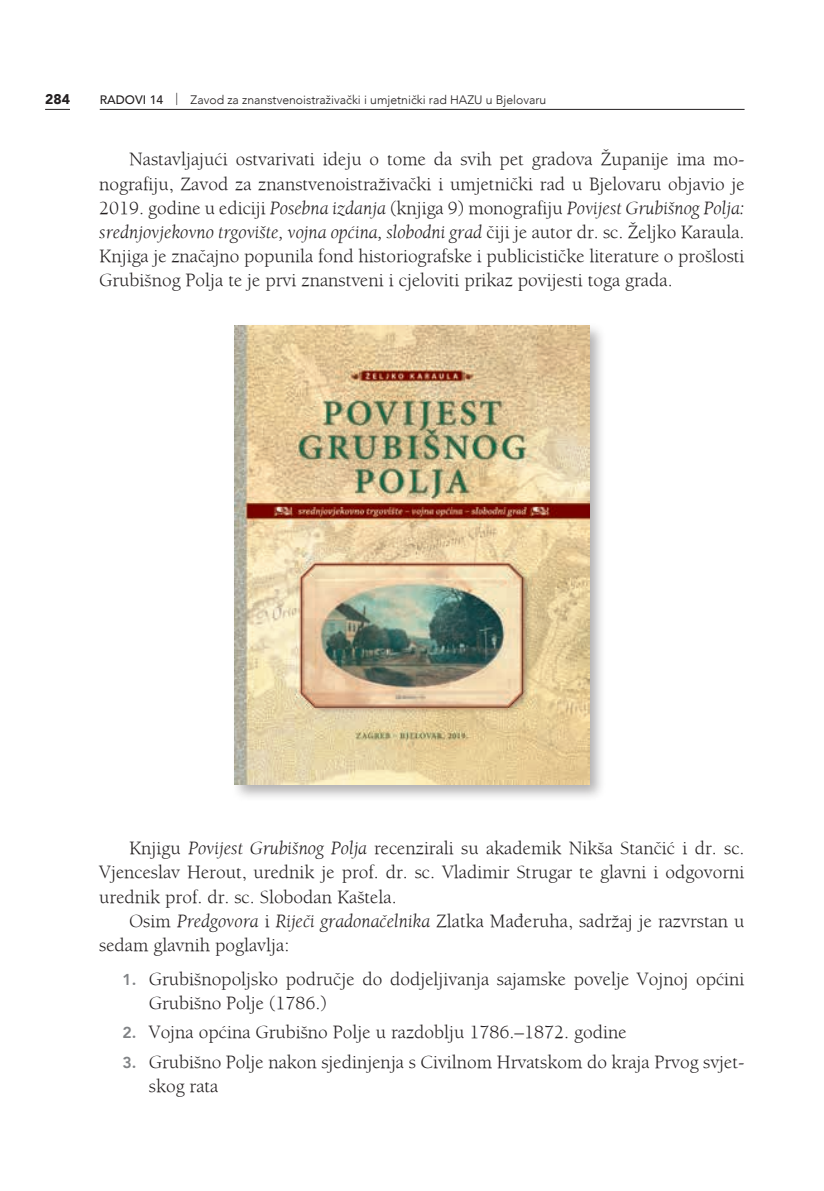
<style>
.page{position:relative;width:824px;height:1191px;background:#fff}
.page>*{position:absolute;margin:0;border:0;box-sizing:border-box;transform-origin:0 0}
.t1{font:19.25px/24.2px "Berkeley";color:#231f20}
.t2{font:900 14px "Avenir";color:#231f20}
.t3{font:300 12.25px "Avenir";color:#231f20}
.s1{font-weight:500}
.s2{font-style:italic}
.s3{font-family:"Avenir";font-weight:800;font-size:15.75px;color:#808285}
</style>
<div class="page">
<svg style="left:45px;top:109px;width:25px;height:1px"></svg>
<hr style="left:100px;top:109px;width:644px;height:1px;background:#231f20">
<div style="left:231px;top:322px;width:376px;height:480px;background:#231f20;opacity:.35"></div>
<img style="left:235px;top:326px;width:354px;height:458px">
<p class="t2" style="left:45px;top:87px;width:26px">284</p>
<p class="t3" style="left:100px;top:93px;width:448px"><span class="s1">RADOVI 14</span> | Zavod za znanstvenoistraživački i umjetnički rad HAZU u Bjelovaru</p>
<p class="t1" style="left:99px;top:147px;width:646px;text-align:justify;text-indent:30px">Nastavljajući ostvarivati ideju o tome da svih pet gradova Županije ima mo&shy;nografiju, Zavod za znanstvenoistraživački i umjetnički rad u Bjelovaru objavio je 2019. godine u ediciji <span class="s2">Posebna izdanja</span> (knjiga 9) monografiju <span class="s2">Povijest Grubišnog Polja: srednjovjekovno trgovište, vojna općina, slobodni grad</span> čiji je autor dr. sc. Željko Karaula.<br>Knjiga je značajno popunila fond historiografske i publicističke literature o prošlosti Grubišnog Polja te je prvi znanstveni i cjeloviti prikaz povijesti toga grada.</p>
<p class="t1" style="left:99px;top:836px;width:646px;text-align:justify;text-indent:30px">Knjigu <span class="s2">Povijest Grubišnog Polja</span> recenzirali su akademik Nikša Stančić i dr. sc.<br>Vjenceslav Herout, urednik je prof. dr. sc. Vladimir Strugar te glavni i odgovorni urednik prof. dr. sc. Slobodan Kaštela.</p>
<p class="t1" style="left:99px;top:909px;width:646px;text-indent:30px">Osim <span class="s2">Predgovora</span> i <span class="s2">Riječi gradonačelnika</span> Zlatka Mađeruha, sadržaj je razvrstan u sedam glavnih poglavlja:</p>
<p class="t1" style="left:149px;top:967px;width:597px;text-indent:-26px"><span class="s3">1.</span> Grubišnopoljsko područje do dodjeljivanja sajamske povelje Vojnoj općini<br>Grubišno Polje (1786.)</p>
<p class="t1" style="left:122px;top:1020px;width:505px"><span class="s3">2.</span> Vojna općina Grubišno Polje u razdoblju 1786.–1872. godine</p>
<p class="t1" style="left:149px;top:1049px;width:597px;text-indent:-26px"><span class="s3">3.</span> Grubišno Polje nakon sjedinjenja s Civilnom Hrvatskom do kraja Prvog svjet&shy;skog rata</p>
</div>
